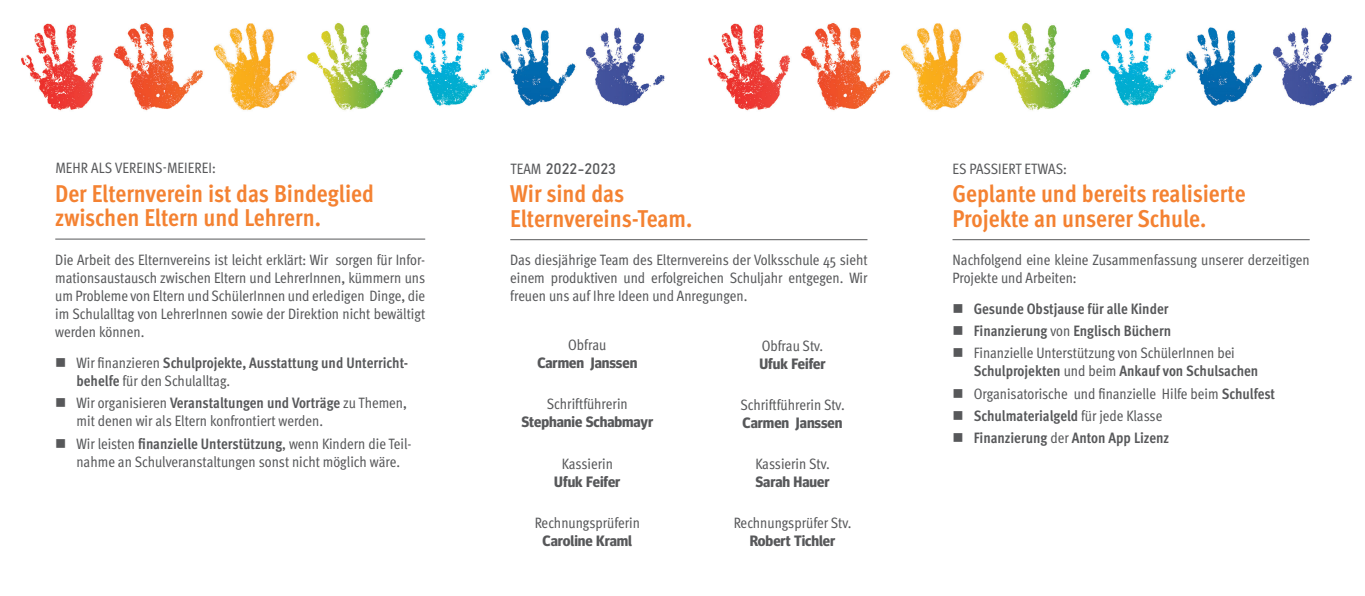
<style>
.page{position:relative;width:1365px;height:596px;background:#fff}
.page>*{position:absolute;margin:0;border:0;box-sizing:border-box;transform-origin:0 0}
.t1{font:700 condensed 24.3px/24.3px "Meta OT";color:#f48232}
.t2{font:condensed 15px/18px "Meta OT";color:#57585a}
.t3{font:700 condensed 15px/18px "Meta OT";color:#57585a}
.t4{font:700 15px/18px "Meta Head OT";color:#57585a;text-align:center}
.t5{font:15px "Bahnschrift";color:#57585a}
.s1{font-weight:400}
.s2{font-weight:700}
.s3{font-family:"Meta OT";font-weight:400;font-stretch:condensed}
.s4{font-family:"Meta Head OT";font-weight:700;font-stretch:normal}
</style>
<div class="page">
<img style="left:21px;top:22px;width:1331px;height:89px">
<hr style="left:55px;top:238px;width:370px;height:1px;background:#57585a">
<hr style="left:510px;top:239px;width:357px;height:1px;background:#57585a">
<hr style="left:952px;top:239px;width:358px;height:1px;background:#57585a">
<p class="t2" style="left:55px;top:158px;width:162px">MEHR ALS VEREINS-MEIEREI:</p>
<p class="t1" style="left:55px;top:181px;width:320px">Der Elternverein ist das Bindeglied zwischen Eltern und Lehrern.</p>
<p class="t2" style="left:55px;top:250px;width:372px;text-align:justify">Die Arbeit des Elternvereins ist leicht erklärt: Wir sorgen für Infor&shy;mationsaustausch zwischen Eltern und LehrerInnen, kümmern uns um Probleme von Eltern und SchülerInnen und erledigen Dinge, die im Schulalltag von LehrerInnen sowie der Direktion nicht bewältigt werden können.</p>
<p class="t3" style="left:77px;top:353px;width:333px;text-indent:-21px">■ <span class="s1">Wir nanzieren</span> Schulprojekte, Ausstattung und Unterricht&shy;behelfe <span class="s1">für den Schulalltag.</span></p>
<p class="t2" style="left:77px;top:393px;width:332px;text-indent:-21px">■ Wir organisieren <span class="s2">Veranstaltungen und Vorträge</span> zu Themen, mit denen wir als Eltern konfrontiert werden.</p>
<p class="t2" style="left:77px;top:433px;width:337px;text-indent:-21px">■ Wir leisten <span class="s2">nanzielle Unterstützung</span>, wenn Kindern die Teil&shy;nahme an Schulveranstaltungen sonst nicht möglich wäre.</p>
<p class="t5" style="left:546px;top:157px;width:72px">2022-2023</p>
<p class="t2" style="left:510px;top:159px;width:104px">TEAM 21–202 :</p>
<p class="t1" style="left:510px;top:182px;width:184px">Wir sind das<br>Elternvereins-Team.</p>
<p class="t2" style="left:510px;top:250px;width:359px;text-align:justify">Das diesjährige Team des Elternvereins der Volksschule 45 sieht einem produktiven und erfolgreichen Schuljahr entgegen. Wir freuen uns auf Ihre Ideen und Anregungen.</p>
<p class="t4" style="left:537px;top:335px;width:101px"><span class="s3">Obfrau<br></span>Carmen Janssen</p>
<p class="t2" style="left:759px;top:336px;width:68px">Obfrau Stv.<br><span class="s4">Ufuk Feifer</span></p>
<p class="t4" style="left:522px;top:394px;width:133px"><span class="s3">Schriftführerin<br></span>Stephanie Schabmayr</p>
<p class="t2" style="left:740px;top:395px;width:106px">Schriftführerin Stv.<br><span class="s4">Carmen Janssen</span></p>
<p class="t4" style="left:554px;top:454px;width:68px"><span class="s3">Kassierin<br></span>Ufuk Feifer</p>
<p class="t2" style="left:755px;top:454px;width:76px">Kassierin Stv.<br><span class="s4">Sarah Hauer</span></p>
<p class="t2" style="left:535px;top:512px;width:107px;text-align:center">Rechnungsprüferin<br><span class="s4">Caroline Kraml</span></p>
<p class="t2" style="left:734px;top:512px;width:119px;text-align:center">Rechnungsprüfer Stv.<br><span class="s4">Robert Tichler</span></p>
<p class="t2" style="left:953px;top:159px;width:116px">ES PASSIERT ETWAS:</p>
<p class="t1" style="left:952px;top:182px;width:295px">Geplante und bereits realisierte<br>Projekte an unserer Schule.</p>
<p class="t2" style="left:952px;top:250px;width:359px">Nachfolgend eine kleine Zusammenfassung unserer derzeitigen<br>Projekte und Arbeiten:</p>
<p class="t3" style="left:952px;top:299px;width:218px">■ Gesunde Obstjause für alle Kinder</p>
<p class="t3" style="left:952px;top:322px;width:220px">■ Finanzierung <span class="s1">von</span> Englisch Büchern</p>
<p class="t2" style="left:974px;top:343px;width:286px;text-indent:-21px">■ Finanzielle Unterstützung von SchülerInnen bei<br><span class="s2">Schulprojekten</span> und beim <span class="s2">Ankauf von Schulsachen</span></p>
<p class="t2" style="left:952px;top:383px;width:324px">■ Organisatorische und nanzielle Hilfe beim <span class="s2">Schulfest</span></p>
<p class="t3" style="left:952px;top:406px;width:211px">■ Schulmaterialgeld <span class="s1">für jede Klasse</span></p>
<p class="t3" style="left:952px;top:429px;width:218px">■ Finanzierung <span class="s1">der</span> Anton App Lizenz</p>
</div>
